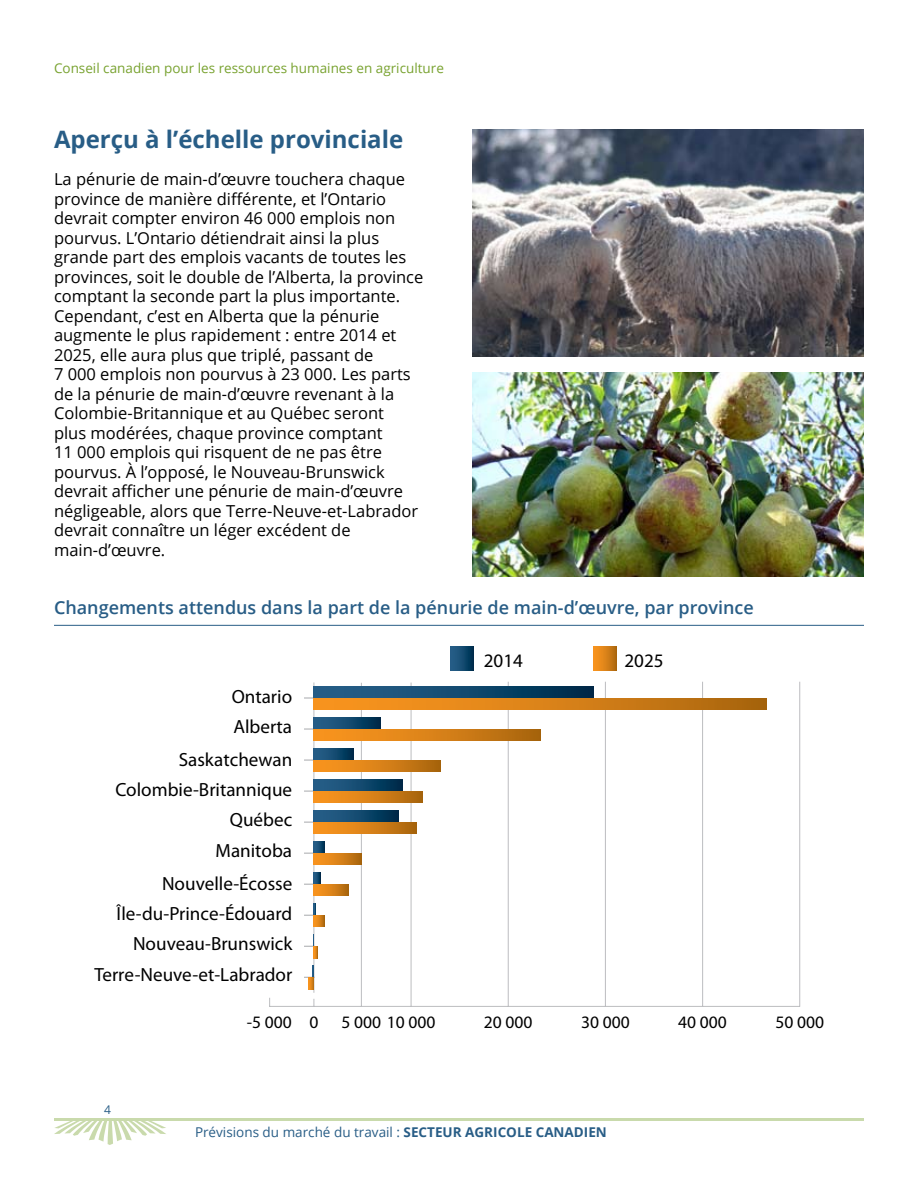
<style>
.page{position:relative;width:918px;height:1188px;background:#fff}
.page>*{position:absolute;margin:0;border:0;box-sizing:border-box;transform-origin:0 0}
.t1{font:700 24px "Open Sans";color:#285d86}
.t2{font:19.05px/30.5px "Myriad Pro";color:#000;text-align:right}
.t3{font:600 18px "Open Sans";color:#285d86}
.t4{font:17.55px "Myriad Pro";color:#000}
.t5{font:16.5px/19.5px "Open Sans";color:#000}
.t6{font:13.5px "Open Sans";color:#78a22f}
.t7{font:13.5px "Open Sans";color:#285d86}
.t8{font:12px "Open Sans";color:#285d86}
.s1{font-weight:700}
</style>
<div class="page">
<svg style="left:54px;top:1121px;width:112px;height:24px"></svg>
<hr style="left:54px;top:1118px;width:810px;height:3px;background:#c9daac">
<hr style="left:54px;top:625px;width:810px;height:1px;background:#285d86">
<hr style="left:269px;top:1006px;width:531px;height:1px;background:#bcbdc0">
<hr style="left:411px;top:683px;width:1px;height:323px;background:#bcbdc0">
<hr style="left:508px;top:682px;width:1px;height:324px;background:#bcbdc0">
<hr style="left:605px;top:682px;width:1px;height:324px;background:#bcbdc0">
<hr style="left:702px;top:682px;width:1px;height:324px;background:#bcbdc0">
<hr style="left:799px;top:682px;width:1px;height:325px;background:#bcbdc0">
<hr style="left:361px;top:683px;width:1px;height:324px;background:#bcbdc0">
<hr style="left:314px;top:682px;width:1px;height:311px;background:#bcbdc0">
<svg style="left:314px;top:699px;width:452px;height:11px;background:#d78017"></svg>
<svg style="left:314px;top:730px;width:227px;height:11px;background:#d78017"></svg>
<svg style="left:314px;top:761px;width:126px;height:11px"></svg>
<svg style="left:314px;top:792px;width:108px;height:11px"></svg>
<svg style="left:314px;top:823px;width:103px;height:11px"></svg>
<svg style="left:314px;top:854px;width:47px;height:11px"></svg>
<svg style="left:314px;top:885px;width:34px;height:11px"></svg>
<svg style="left:314px;top:686px;width:279px;height:11px;background:#12486d"></svg>
<svg style="left:314px;top:717px;width:66px;height:11px"></svg>
<svg style="left:314px;top:748px;width:40px;height:11px"></svg>
<svg style="left:314px;top:779px;width:88px;height:11px"></svg>
<svg style="left:314px;top:810px;width:84px;height:11px"></svg>
<svg style="left:304px;top:841px;width:21px;height:13px"></svg>
<svg style="left:304px;top:872px;width:16px;height:13px"></svg>
<svg style="left:304px;top:903px;width:20px;height:24px"></svg>
<svg style="left:304px;top:934px;width:13px;height:24px"></svg>
<svg style="left:304px;top:965px;width:11px;height:24px"></svg>
<div style="left:450px;top:647px;width:24px;height:24px;background:linear-gradient(to right,#2d6590,#003253)"></div>
<div style="left:593px;top:647px;width:24px;height:24px;background:linear-gradient(to right,#ff9a21,#b46c11)"></div>
<img style="left:472px;top:372px;width:392px;height:205px">
<img style="left:472px;top:130px;width:392px;height:227px">
<p class="t6" style="left:54px;top:59px;width:391px">Conseil canadien pour les ressources humaines en agriculture</p>
<h1 class="t1" style="left:54px;top:122px;width:351px">APERÇU À L’ÉCHELLE PROVINCIALE</h1>
<p class="t5" style="left:54px;top:169px;width:371px">La pénurie de main-d’œuvre touchera chaque province de manière différente, et l’Ontario devrait compter environ 46 000 emplois non pourvus. L’Ontario détiendrait ainsi la plus grande part des emplois vacants de toutes les provinces, soit le double de l’Alberta, la province comptant la seconde part la plus importante.<br>Cependant, c’est en Alberta que la pénurie augmente le plus rapidement : entre 2014 et 2025, elle aura plus que triplé, passant de<br>7 000 emplois non pourvus à 23 000. Les parts de la pénurie de main-d’œuvre revenant à la Colombie-Britannique et au Québec seront<br>plus modérées, chaque province comptant<br>11 000 emplois qui risquent de ne pas être pourvus. À l’opposé, le Nouveau-Brunswick devrait afficher une pénurie de main-d’œuvre négligeable, alors que Terre-Neuve-et-Labrador devrait connaître un léger excédent de main-d’œuvre.</p>
<p class="t3" style="left:54px;top:595px;width:701px">Changements attendus dans la part de la pénurie de main-d’œuvre, par province</p>
<p class="t2" style="left:232px;top:681px;width:62px;text-align:left">Ontario<br>Alberta</p>
<p class="t2" style="left:115px;top:744px;width:178px">Saskatchewan<br>Colombie-Britannique<br>Québec<br>Manitoba</p>
<p class="t2" style="left:95px;top:868px;width:199px">Nouvelle-Écosse<br>Île-du-Prince-Édouard<br>Nouveau-Brunswick<br>Terre-Neuve-et-Labrador</p>
<p class="t2" style="left:484px;top:645px;width:41px">2014</p>
<p class="t2" style="left:625px;top:645px;width:41px">2025</p>
<p class="t8" style="left:104px;top:1102px;width:8px">4</p>
<p class="t4" style="left:247px;top:1011px;width:73px">-5 000 0</p>
<p class="t4" style="left:342px;top:1011px;width:95px">5 000 10 000</p>
<p class="t4" style="left:484px;top:1011px;width:50px">20 000</p>
<p class="t4" style="left:581px;top:1011px;width:50px">30 000</p>
<p class="t4" style="left:678px;top:1011px;width:50px">40 000</p>
<p class="t4" style="left:775px;top:1011px;width:50px">50 000</p>
<p class="t7" style="left:195px;top:1123px;width:413px">Prévisions du marché du travail : <span class="s1">SECTEUR AGRICOLE CANADIEN</span></p>
</div>
